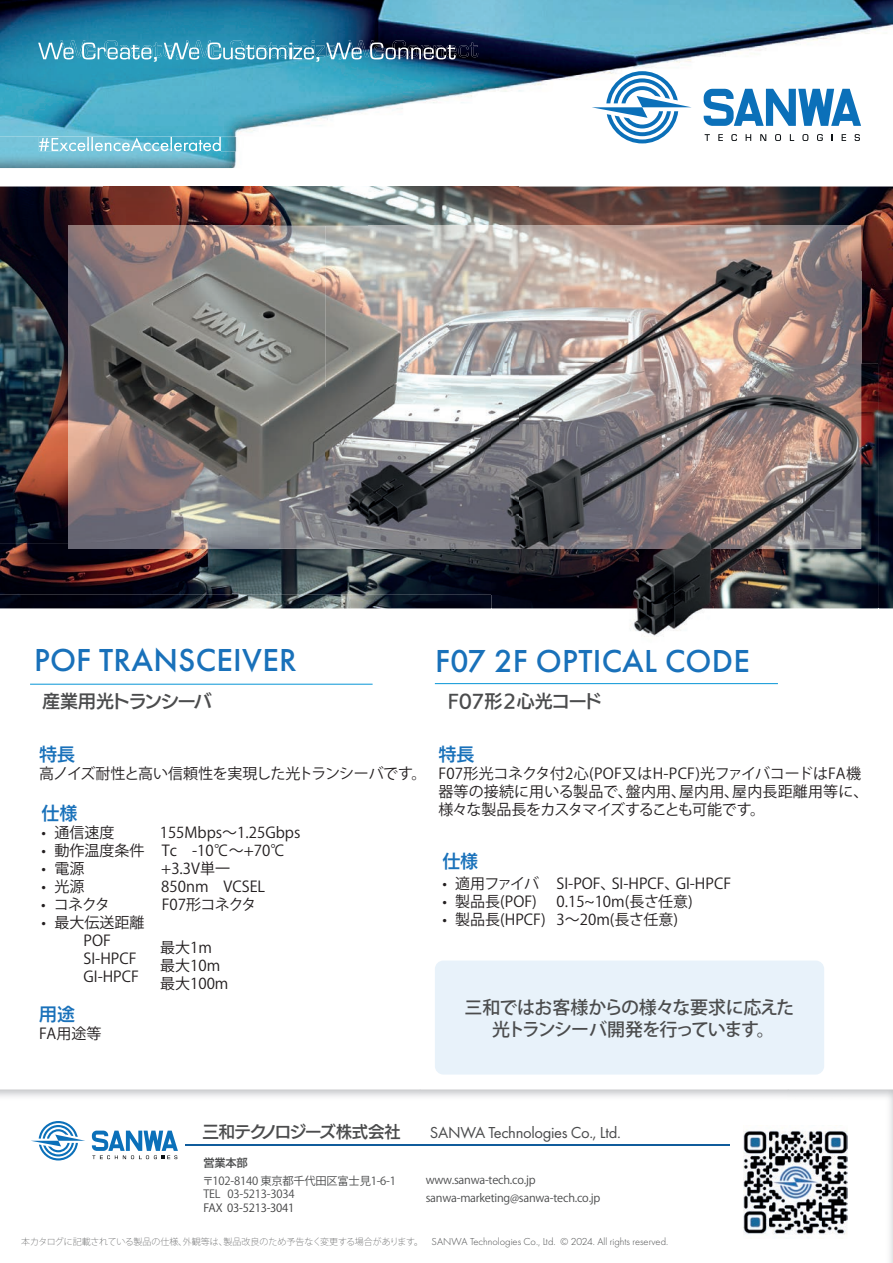
<style>
.page{position:relative;width:893px;height:1263px;background:#fff}
.page>*{position:absolute;margin:0;border:0;box-sizing:border-box;transform-origin:0 0}
.t1{font:500 33px "Futura PT";letter-spacing:.01em;color:#1971ba}
.t2{font:500 18px/21.6px "Koz Go Pro";letter-spacing:-.05em;color:#4b4c4d;text-align:center}
.t3{font:18px "UD Kakugo Large Pr 6 N DB";letter-spacing:-.06em;color:#4b4c4d}
.t4{font:18px "UD Kakugo Large Pr 6 N DB";color:#1971ba}
.t5{font:16.5px "Futura PT";letter-spacing:-.02em;color:#4b4c4d}
.t6{font:16.5px "UD Kakugo Large Pr 6 N DB";letter-spacing:-.04em;color:#4b4c4d}
.t7{font:15px/18px "Koz Go Pro";color:#231f20}
.t8{font:15px "Koz Go Pro";letter-spacing:-.03em;color:#231f20}
.t9{font:11.25px/13.5px "Koz Go Pro";letter-spacing:-.02em;color:#4b4c4d}
.t10{font:11.25px "Koz Go Pro";letter-spacing:-.02em;color:#3e3e3f}
.t11{font:11.25px "UD Kakugo Large Pr 6 N DB";color:#4b4c4d}
.t12{font:300 10.5px "Futura PT";color:#4b4c4d}
.s1{font-family:"Koz Go Pro";font-weight:200;font-size:9px}
</style>
<div class="page">
<img style="left:0;top:1089px;width:788px;height:72px">
<img style="left:743px;top:1125px;width:104px;height:114px">
<img style="left:186px;top:1144px;width:543px;height:1px">
<img style="left:0;top:0;width:893px;height:144px">
<svg style="left:38px;top:40px;width:440px;height:22px;background:#4c8ca6"></svg>
<svg style="left:592px;top:71px;width:100px;height:72px"></svg>
<svg style="left:704px;top:89px;width:157px;height:37px"></svg>
<svg style="left:705px;top:134px;width:5px;height:7px"></svg>
<svg style="left:718px;top:134px;width:5px;height:7px"></svg>
<svg style="left:731px;top:134px;width:6px;height:7px"></svg>
<svg style="left:746px;top:134px;width:5px;height:7px"></svg>
<svg style="left:760px;top:134px;width:6px;height:7px"></svg>
<svg style="left:775px;top:134px;width:6px;height:7px"></svg>
<svg style="left:790px;top:134px;width:4px;height:7px"></svg>
<svg style="left:802px;top:134px;width:6px;height:7px"></svg>
<svg style="left:817px;top:134px;width:6px;height:7px"></svg>
<svg style="left:831px;top:134px;width:2px;height:7px"></svg>
<svg style="left:842px;top:134px;width:4px;height:7px"></svg>
<svg style="left:855px;top:134px;width:5px;height:7px"></svg>
<svg style="left:31px;top:1121px;width:54px;height:39px"></svg>
<svg style="left:92px;top:1130px;width:86px;height:29px"></svg>
<div style="left:435px;top:960px;width:389px;height:114px;background:#e8f2fa;border-radius:9px"></div>
<img style="left:0;top:186px;width:893px;height:422px">
<img style="left:810px;top:226px;width:51px;height:45px">
<img style="left:810px;top:271px;width:51px;height:278px">
<img style="left:492px;top:608px;width:386px;height:29px">
<img style="left:830px;top:364px;width:48px;height:244px">
<img style="left:492px;top:549px;width:338px;height:59px">
<hr style="left:435px;top:683px;width:343px;height:1px;background:#0695d6">
<hr style="left:30px;top:684px;width:343px;height:1px;background:#0695d6">
<img style="left:0;top:136px;width:518px;height:32px">
<img style="left:221px;top:137px;width:22px;height:14px">
<img style="left:39px;top:137px;width:22px;height:14px">
<img style="left:61px;top:137px;width:160px;height:14px">
<img style="left:0;top:186px;width:103px;height:357px">
<img style="left:103px;top:186px;width:415px;height:40px">
<img style="left:0;top:543px;width:492px;height:51px">
<img style="left:69px;top:226px;width:256px;height:323px">
<img style="left:492px;top:550px;width:26px;height:44px">
<img style="left:518px;top:226px;width:292px;height:138px">
<img style="left:518px;top:549px;width:292px;height:1px">
<img style="left:492px;top:364px;width:318px;height:185px">
<img style="left:325px;top:549px;width:167px;height:1px">
<img style="left:325px;top:226px;width:193px;height:161px">
<img style="left:325px;top:387px;width:167px;height:162px">
<svg style="left:492px;top:549px;width:26px;height:1px"></svg>
<h1 class="t1" style="left:34px;top:640px;width:264px">POF TRANSCEIVER</h1>
<h1 class="t1" style="left:435px;top:641px;width:316px">F07 2F OPTICAL CODE</h1>
<p class="t3" style="left:42px;top:691px;width:171px">産業用光トランシーバ</p>
<p class="t3" style="left:448px;top:691px;width:156px">F07形２心光コード</p>
<p class="t4" style="left:39px;top:744px;width:37px">特長</p>
<p class="t8" style="left:39px;top:763px;width:389px">高ノイズ耐性と高い信頼性を実現した光トランシーバです。</p>
<p class="t4" style="left:42px;top:803px;width:37px">仕様</p>
<p class="t7" style="left:42px;top:824px;width:74px">• 通信速度</p>
<p class="t7" style="left:160px;top:824px;width:142px">155Mbps～1.25Gbps</p>
<p class="t7" style="left:42px;top:842px;width:245px">• 動作温度条件 Tc　-10℃～+70℃</p>
<p class="t7" style="left:42px;top:860px;width:44px">• 電源</p>
<p class="t7" style="left:161px;top:860px;width:70px">+3.3V単一</p>
<p class="t7" style="left:42px;top:878px;width:44px">• 光源</p>
<p class="t7" style="left:161px;top:878px;width:105px">850nm　VCSEL</p>
<p class="t7" style="left:41px;top:896px;width:71px">• コネクタ</p>
<p class="t8" style="left:162px;top:895px;width:96px">F07形コネクタ</p>
<p class="t7" style="left:84px;top:914px;width:62px;text-indent:-42px">• 最大伝送距離<br>POF<br>SI-HPCF<br>GI-HPCF</p>
<p class="t7" style="left:160px;top:939px;width:70px">最大1m最大10m最大100m</p>
<p class="t4" style="left:39px;top:1004px;width:37px">用途</p>
<p class="t7" style="left:39px;top:1025px;width:64px">FA用途等</p>
<p class="t4" style="left:438px;top:744px;width:37px">特長</p>
<p class="t7" style="left:438px;top:764px;width:431px">F07形光コネクタ付2心(POF又はH-PCF)光ファイバコードはFA機器等の接続に用いる製品で、盤内用、屋内用、屋内長距離用等に、様々な製品長をカスタマイズすることも可能です。</p>
<p class="t4" style="left:442px;top:851px;width:37px">仕様</p>
<p class="t7" style="left:442px;top:874px;width:98px">• 適用ファイバ</p>
<p class="t7" style="left:442px;top:892px;width:96px">• 製品長(POF)</p>
<p class="t7" style="left:442px;top:910px;width:105px">• 製品長(HPCF)</p>
<p class="t7" style="left:556px;top:874px;width:176px">SI-POF、SI-HPCF、GI-HPCF<br>0.15~10m(長さ任意)<br>3～20m(長さ任意)</p>
<p class="t2" style="left:464px;top:997px;width:331px">三和ではお客様からの様々な要求に応えた光トランシーバ開発を行っています。</p>
<p class="t6" style="left:202px;top:1122px;width:200px">三和テクノロジーズ株式会社</p>
<p class="t5" style="left:430px;top:1122px;width:192px">SANWA Technologies Co., Ltd.</p>
<p class="t11" style="left:203px;top:1156px;width:46px">営業本部</p>
<p class="t9" style="left:202px;top:1174px;width:195px">〒102-8140 東京都千代田区富士見1-6-1<br>TEL 03-5213-3034</p>
<p class="t10" style="left:203px;top:1200px;width:93px">FAX 03-5213-3041</p>
<p class="t9" style="left:426px;top:1171px;width:176px;line-height:18px">www.sanwa-tech.co.jp sanwa-marketing@sanwa-tech.co.jp</p>
<p class="t12" style="left:21px;top:1236px;width:648px"><span class="s1">本カタログに記載されている製品の仕様、外観等は、製品改良のため予告なく変更する場合があります。</span> SANWA Technologies Co., Ltd. © 2024. All rights reserved.</p>
</div>
